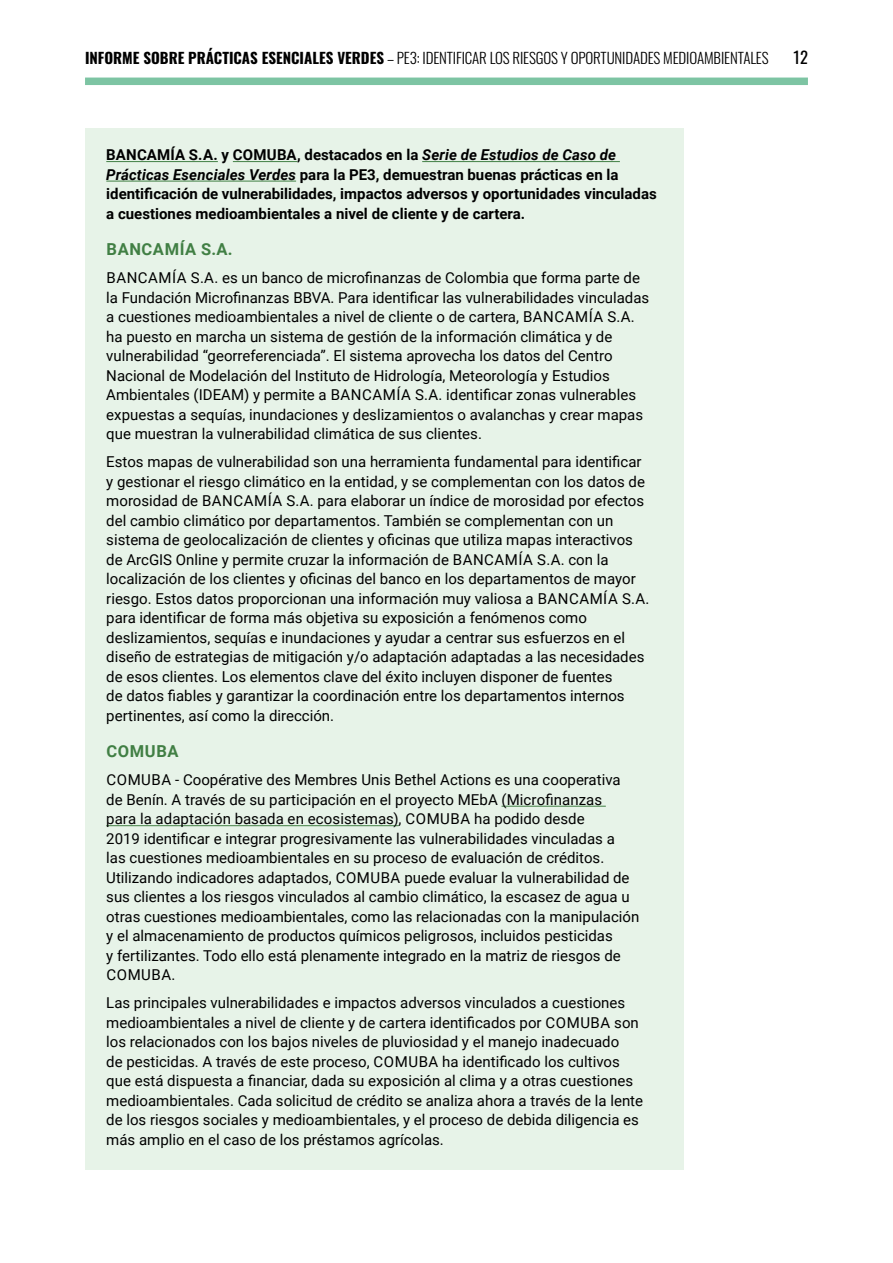
<style>
.page{position:relative;width:893px;height:1263px;background:#fff}
.page>*{position:absolute;margin:0;border:0;box-sizing:border-box;transform-origin:0 0}
.t1{font:700 16.5px "Roboto";letter-spacing:.035em;color:#417f44}
.t2{font:16.5px "Oswald";color:#000}
.t3{font:15px/19.5px "Roboto";color:#000}
.t4{font:700 15px/19.5px "Roboto";color:#000}
.t5{font:300 15px "Oswald";letter-spacing:-.01em;color:#000}
.s1{font-weight:700}
.s2{font-style:italic}
</style>
<div class="page">
<div style="left:85px;top:78px;width:723px;height:7px;background:#7dc4a3"></div>
<div style="left:85px;top:128px;width:599px;height:1041px;background:#e7f3e8"></div>
<hr style="left:106px;top:161px;width:112px;height:1px;background:#417f44">
<hr style="left:233px;top:161px;width:64px;height:1px;background:#417f44">
<hr style="left:422px;top:161px;width:198px;height:1px;background:#417f44">
<hr style="left:106px;top:181px;width:190px;height:1px;background:#417f44">
<hr style="left:501px;top:806px;width:105px;height:1px;background:#417f44">
<hr style="left:106px;top:825px;width:293px;height:1px;background:#417f44">
<p class="t5" style="left:85px;top:44px;width:685px"><span class="s1">INFORME SOBRE PRÁCTICAS ESENCIALES VERDES</span> – PE3: IDENTIFICAR LOS RIESGOS Y OPORTUNIDADES MEDIOAMBIENTALES</p>
<p class="t2" style="left:793px;top:42px;width:16px">12</p>
<p class="t4" style="left:106px;top:144px;width:552px">BANCAMÍA S.A. y COMUBA, destacados en la <span class="s2">Serie de Estudios de Caso de Prácticas Esenciales Verdes</span> para la PE3, demuestran buenas prácticas en la identificación de vulnerabilidades, impactos adversos y oportunidades vinculadas a cuestiones medioambientales a nivel de cliente y de cartera.</p>
<p class="t1" style="left:107px;top:238px;width:128px">BANCAMÍA S.A.</p>
<p class="t3" style="left:106px;top:267px;width:544px">BANCAMÍA S.A. es un banco de microfinanzas de Colombia que forma parte de la Fundación Microfinanzas BBVA. Para identificar las vulnerabilidades vinculadas a cuestiones medioambientales a nivel de cliente o de cartera, BANCAMÍA S.A. ha puesto en marcha un sistema de gestión de la información climática y de vulnerabilidad “georreferenciada”. El sistema aprovecha los datos del Centro Nacional de Modelación del Instituto de Hidrología, Meteorología y Estudios Ambientales (IDEAM) y permite a BANCAMÍA S.A. identificar zonas vulnerables expuestas a sequías, inundaciones y deslizamientos o avalanchas y crear mapas que muestran la vulnerabilidad climática de sus clientes.</p>
<p class="t3" style="left:106px;top:451px;width:545px">Estos mapas de vulnerabilidad son una herramienta fundamental para identificar y gestionar el riesgo climático en la entidad, y se complementan con los datos de morosidad de BANCAMÍA S.A. para elaborar un índice de morosidad por efectos del cambio climático por departamentos. También se complementan con un sistema de geolocalización de clientes y oficinas que utiliza mapas interactivos de ArcGIS Online y permite cruzar la información de BANCAMÍA S.A. con la localización de los clientes y oficinas del banco en los departamentos de mayor riesgo. Estos datos proporcionan una información muy valiosa a BANCAMÍA S.A. para identificar de forma más objetiva su exposición a fenómenos como deslizamientos, sequías e inundaciones y ayudar a centrar sus esfuerzos en el diseño de estrategias de mitigación y/o adaptación adaptadas a las necesidades de esos clientes. Los elementos clave del éxito incluyen disponer de fuentes<br>de datos fiables y garantizar la coordinación entre los departamentos internos pertinentes, así como la dirección.</p>
<p class="t1" style="left:107px;top:740px;width:74px">COMUBA</p>
<p class="t3" style="left:106px;top:769px;width:535px">COMUBA - Coopérative des Membres Unis Bethel Actions es una cooperativa de Benín. A través de su participación en el proyecto MEbA (Microfinanzas<br>para la adaptación basada en ecosistemas), COMUBA ha podido desde<br>2019 identificar e integrar progresivamente las vulnerabilidades vinculadas a<br>las cuestiones medioambientales en su proceso de evaluación de créditos.<br>Utilizando indicadores adaptados, COMUBA puede evaluar la vulnerabilidad de sus clientes a los riesgos vinculados al cambio climático, la escasez de agua u otras cuestiones medioambientales, como las relacionadas con la manipulación y el almacenamiento de productos químicos peligrosos, incluidos pesticidas<br>y fertilizantes. Todo ello está plenamente integrado en la matriz de riesgos de COMUBA.</p>
<p class="t3" style="left:106px;top:992px;width:538px">Las principales vulnerabilidades e impactos adversos vinculados a cuestiones medioambientales a nivel de cliente y de cartera identificados por COMUBA son los relacionados con los bajos niveles de pluviosidad y el manejo inadecuado<br>de pesticidas. A través de este proceso, COMUBA ha identificado los cultivos que está dispuesta a financiar, dada su exposición al clima y a otras cuestiones medioambientales. Cada solicitud de crédito se analiza ahora a través de la lente de los riesgos sociales y medioambientales, y el proceso de debida diligencia es más amplio en el caso de los préstamos agrícolas.</p>
</div>
